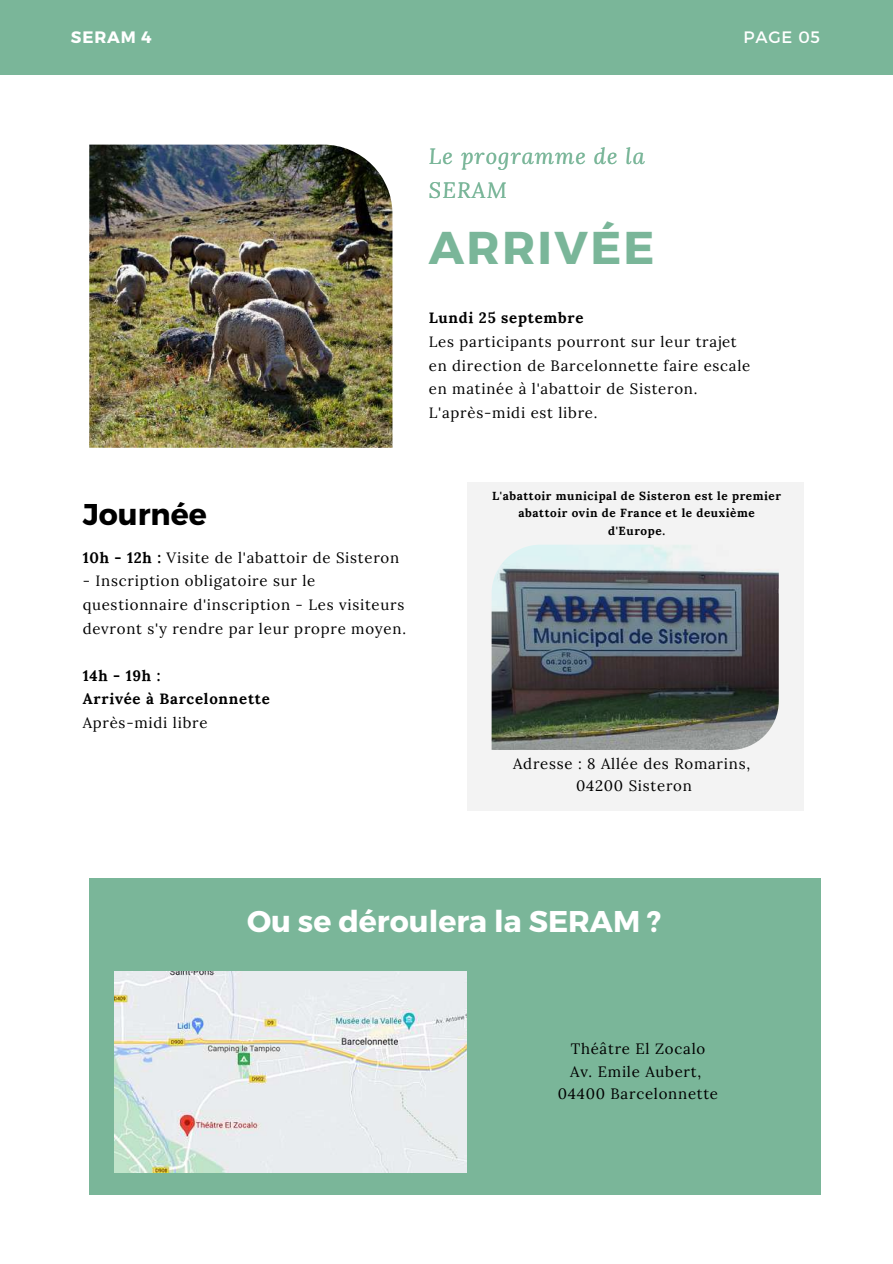
<style>
.page{position:relative;width:893px;height:1264px;background:#fff}
.page>*{position:absolute;margin:0;border:0;box-sizing:border-box;transform-origin:0 0}
.t1{font:700 45.9px "Montserrat";letter-spacing:.05em;color:#7ab699}
.t2{font:700 30px "Montserrat";color:#fff}
.t3{font:700 30px "Montserrat";color:#000}
.t4{font:italic 21.9px/33.8px "Lora";letter-spacing:.05em;color:#7ab699}
.t5{font:700 16.5px "Montserrat";letter-spacing:.05em;color:#fff}
.t6{font:16.5px "Montserrat";letter-spacing:.05em;color:#fff}
.t7{font:15px/23.5px "Lora";letter-spacing:.05em;color:#000}
.t8{font:700 15px/23.5px "Lora";letter-spacing:.05em;color:#000}
.t9{font:700 11.7px/17.5px "Lora";letter-spacing:.05em;color:#000;text-align:center}
.s1{font-weight:700}
</style>
<div class="page">
<div style="left:0;top:0;width:892px;height:74px;background:#7ab699"></div>
<img style="left:89px;top:145px;width:303px;height:303px">
<svg style="left:467px;top:482px;width:336px;height:328px"></svg>
<div style="left:89px;top:878px;width:731px;height:316px;background:#7ab699"></div>
<img style="left:115px;top:971px;width:351px;height:201px">
<p class="t5" style="left:71px;top:27px;width:82px">SERAM 4</p>
<p class="t6" style="left:743px;top:27px;width:78px">PAGE 05</p>
<h3 class="t4" style="left:429px;top:139px;width:217px">Le programme de la<br>SERAM</h3>
<h1 class="t1" style="left:429px;top:217px;width:227px">ARRIVÉE</h1>
<p class="t8" style="left:429px;top:306px;width:156px">Lundi 25 septembre</p>
<p class="t7" style="left:429px;top:330px;width:323px">Les participants pourront sur leur trajet en direction de Barcelonnette faire escale en matinée à l'abattoir de Sisteron.<br>L'après-midi est libre.</p>
<h2 class="t3" style="left:83px;top:495px;width:126px">Journée</h2>
<p class="t7" style="left:83px;top:545px;width:318px"><span class="s1">10h - 12h :</span> Visite de l'abattoir de Sisteron</p>
<p class="t7" style="left:83px;top:569px;width:325px">- Inscription obligatoire sur le questionnaire d'inscription - Les visiteurs devront s'y rendre par leur propre moyen.</p>
<p class="t8" style="left:83px;top:663px;width:189px">14h - 19h :<br>Arrivée à Barcelonnette</p>
<p class="t7" style="left:83px;top:710px;width:126px">Après-midi libre</p>
<p class="t9" style="left:492px;top:486px;width:290px">L'abattoir municipal de Sisteron est le premier abattoir ovin de France et le deuxième d'Europe.</p>
<p class="t7" style="left:513px;top:752px;width:238px;line-height:22.5px;text-align:center">Adresse : 8 Allée des Romarins,<br>04200 Sisteron</p>
<h2 class="t2" style="left:247px;top:901px;width:416px">Ou se déroulera la SERAM ?</h2>
<p class="t7" style="left:558px;top:1037px;width:162px;line-height:22.5px;text-align:center">Théâtre El Zocalo<br>Av. Emile Aubert,<br>04400 Barcelonnette</p>
</div>
